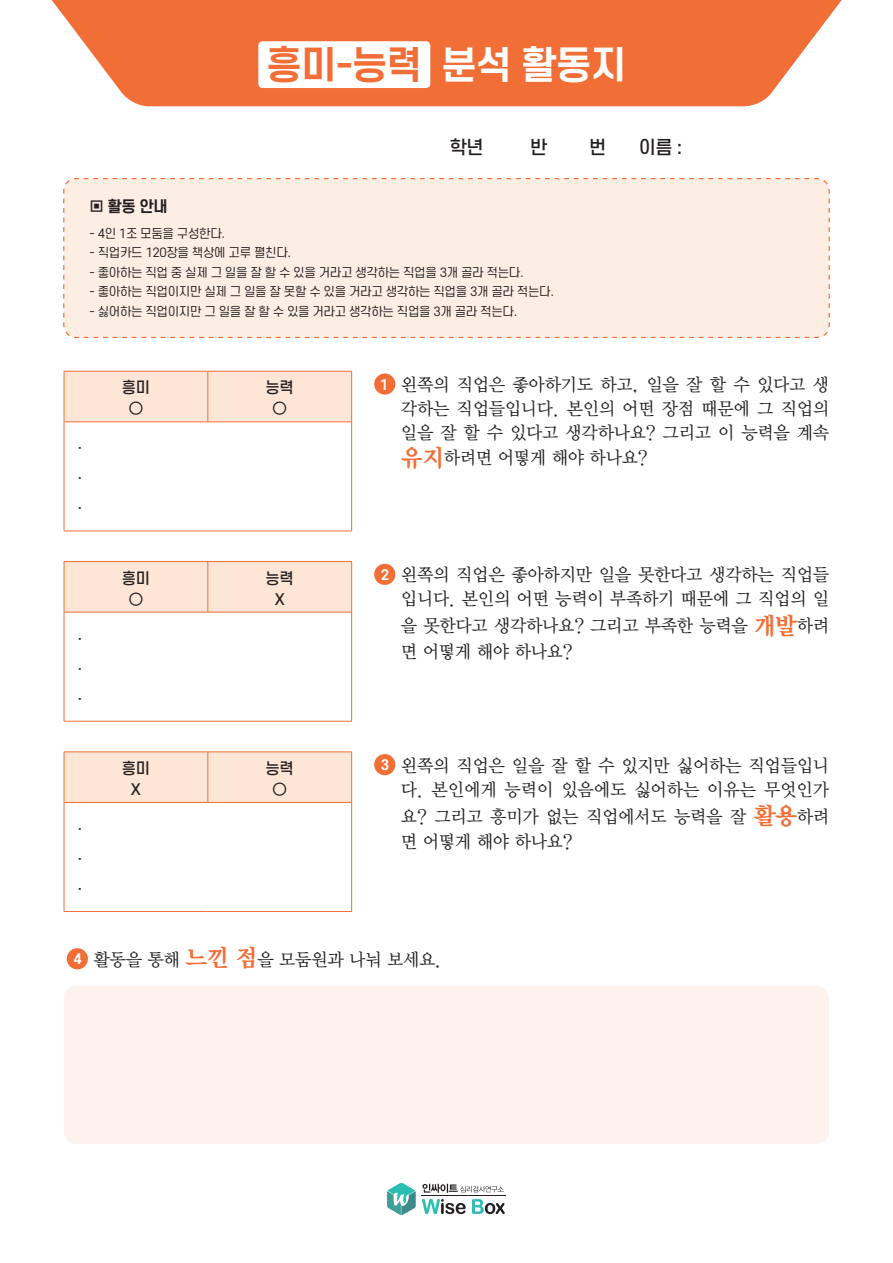
<style>
.page{position:relative;width:893px;height:1263px;background:#fff}
.page>*{position:absolute;margin:0;border:0;box-sizing:border-box;transform-origin:0 0}
.t1{font:700 37.5px "S Core Dream 6";letter-spacing:-.03em;color:#f26e37}
.t2{font:18px/24.5px "YDVY Mj O13";letter-spacing:-.02em;color:#231f20}
.t3{font:500 18px "S Core Dream 5";color:#231f20}
.t4{font:500 15px "S Core Dream 5";letter-spacing:-.03em;color:#231f20}
.t5{font:700 15px "S Core Dream 6";color:#231f20}
.t6{font:700 13.5px "S Core Dream 6";color:#fff}
.t7{font:12px "S Core Dream 4";letter-spacing:-.03em;color:#231f20}
.t8{font:700 12px "S Core Dream 6";color:#231f20}
.s1{color:#fff}
.s2{font-family:"YDVY Mj O15";font-size:24px;color:#f26e37}
</style>
<div class="page">
<div style="left:63px;top:178px;width:767px;height:161px;background:#fdeee3"></div>
<div style="left:64px;top:986px;width:765px;height:158px;background:#fdf3ec;border-radius:13px"></div>
<div style="left:374px;top:373px;width:21px;height:22px;background:#f26e37;border-radius:50%"></div>
<div style="left:374px;top:564px;width:21px;height:21px;background:#f26e37;border-radius:50%"></div>
<div style="left:374px;top:754px;width:21px;height:21px;background:#f26e37;border-radius:50%"></div>
<div style="left:67px;top:948px;width:21px;height:21px;background:#f26e37;border-radius:50%"></div>
<svg style="left:422px;top:1184px;width:82px;height:9px"></svg>
<svg style="left:422px;top:1199px;width:44px;height:15px"></svg>
<svg style="left:472px;top:1199px;width:33px;height:15px"></svg>
<svg style="left:387px;top:1182px;width:29px;height:33px"></svg>
<hr style="left:422px;top:1196px;width:84px;height:1px;background:#231f20">
<svg style="left:51px;top:0;width:791px;height:106px;background:#f37e4d"></svg>
<div style="left:258px;top:41px;width:172px;height:47px;background:#fff;border-radius:4px"></div>
<div style="left:65px;top:372px;width:286px;height:50px;background:#fee6d6"></div>
<hr style="left:64px;top:371px;width:144px;height:1px;background:#f26e37">
<hr style="left:208px;top:371px;width:144px;height:1px;background:#f26e37">
<hr style="left:64px;top:422px;width:144px;height:1px;background:#f26e37">
<hr style="left:208px;top:422px;width:143px;height:1px;background:#f26e37">
<hr style="left:64px;top:531px;width:144px;height:1px;background:#f26e37">
<hr style="left:208px;top:531px;width:144px;height:1px;background:#f26e37">
<hr style="left:64px;top:371px;width:1px;height:51px;background:#f26e37">
<hr style="left:208px;top:371px;width:1px;height:51px;background:#f26e37">
<hr style="left:351px;top:371px;width:1px;height:51px;background:#f26e37">
<hr style="left:64px;top:422px;width:1px;height:109px;background:#f26e37">
<hr style="left:351px;top:422px;width:1px;height:109px;background:#f26e37">
<div style="left:65px;top:562px;width:286px;height:50px;background:#fee6d6"></div>
<hr style="left:64px;top:561px;width:144px;height:1px;background:#f26e37">
<hr style="left:208px;top:561px;width:144px;height:1px;background:#f26e37">
<hr style="left:64px;top:612px;width:144px;height:1px;background:#f26e37">
<hr style="left:208px;top:612px;width:143px;height:1px;background:#f26e37">
<hr style="left:64px;top:721px;width:144px;height:1px;background:#f26e37">
<hr style="left:208px;top:721px;width:144px;height:1px;background:#f26e37">
<hr style="left:64px;top:562px;width:1px;height:50px;background:#f26e37">
<hr style="left:208px;top:562px;width:1px;height:50px;background:#f26e37">
<hr style="left:351px;top:562px;width:1px;height:50px;background:#f26e37">
<hr style="left:64px;top:612px;width:1px;height:109px;background:#f26e37">
<hr style="left:351px;top:612px;width:1px;height:109px;background:#f26e37">
<div style="left:65px;top:753px;width:286px;height:49px;background:#fee6d6"></div>
<hr style="left:64px;top:752px;width:144px;height:1px;background:#f26e37">
<hr style="left:208px;top:752px;width:144px;height:1px;background:#f26e37">
<hr style="left:64px;top:802px;width:144px;height:1px;background:#f26e37">
<hr style="left:208px;top:802px;width:143px;height:1px;background:#f26e37">
<hr style="left:64px;top:911px;width:144px;height:1px;background:#f26e37">
<hr style="left:208px;top:911px;width:144px;height:1px;background:#f26e37">
<hr style="left:64px;top:752px;width:1px;height:50px;background:#f26e37">
<hr style="left:208px;top:752px;width:1px;height:50px;background:#f26e37">
<hr style="left:351px;top:752px;width:1px;height:50px;background:#f26e37">
<hr style="left:64px;top:802px;width:1px;height:109px;background:#f26e37">
<hr style="left:351px;top:802px;width:1px;height:109px;background:#f26e37">
<p class="t1" style="left:266px;top:38px;width:362px">흥미-능력 <span class="s1">분석 활동지</span></p>
<p class="t3" style="left:450px;top:135px;width:36px">학년</p>
<p class="t3" style="left:530px;top:135px;width:19px">반</p>
<p class="t3" style="left:589px;top:135px;width:19px">번</p>
<p class="t3" style="left:639px;top:135px;width:45px">이름 :</p>
<p class="t5" style="left:90px;top:195px;width:80px">▣ 활동 안내</p>
<p class="t7" style="left:90px;top:225px;width:137px">- 4인 1조 모둠을 구성한다.</p>
<p class="t7" style="left:90px;top:244px;width:203px">- 직업카드 120장을 책상에 고루 펼친다.</p>
<p class="t7" style="left:90px;top:264px;width:435px">- 좋아하는 직업 중 실제 그 일을 잘 할 수 있을 거라고 생각하는 직업을 3개 골라 적는다.</p>
<p class="t7" style="left:90px;top:283px;width:466px">- 좋아하는 직업이지만 실제 그 일을 잘 못할 수 있을 거라고 생각하는 직업을 3개 골라 적는다.</p>
<p class="t7" style="left:90px;top:303px;width:429px">- 싫어하는 직업이지만 그 일을 잘 할 수 있을 거라고 생각하는 직업을 3개 골라 적는다.</p>
<p class="t8" style="left:78px;top:440px;width:6px">·</p>
<p class="t8" style="left:78px;top:470px;width:6px">·</p>
<p class="t8" style="left:78px;top:500px;width:6px">·</p>
<p class="t8" style="left:78px;top:630px;width:6px">·</p>
<p class="t8" style="left:78px;top:660px;width:6px">·</p>
<p class="t8" style="left:78px;top:690px;width:6px">·</p>
<p class="t4" style="left:122px;top:377px;width:30px">흥미</p>
<p class="t4" style="left:129px;top:398px;width:16px">○</p>
<p class="t4" style="left:122px;top:567px;width:30px">흥미</p>
<p class="t4" style="left:129px;top:588px;width:16px">○</p>
<p class="t4" style="left:266px;top:377px;width:30px">능력</p>
<p class="t4" style="left:273px;top:398px;width:16px">○</p>
<p class="t4" style="left:266px;top:567px;width:30px">능력</p>
<p class="t4" style="left:275px;top:588px;width:12px">X</p>
<p class="t6" style="left:380px;top:375px;width:10px">1</p>
<p class="t2" style="left:401px;top:371px;width:430px;text-align:justify">왼쪽의 직업은 좋아하기도 하고, 일을 잘 할 수 있다고 생 각하는 직업들입니다. 본인의 어떤 장점 때문에 그 직업의 일을 잘 할 수 있다고 생각하나요? 그리고 이 능력을 계속 <span class="s2">유지</span>하려면 어떻게 해야 하나요?</p>
<p class="t6" style="left:381px;top:565px;width:10px">2</p>
<p class="t2" style="left:401px;top:562px;width:430px;line-height:24px">왼쪽의 직업은 좋아하지만 일을 못한다고 생각하는 직업들 입니다. 본인의 어떤 능력이 부족하기 때문에 그 직업의 일</p>
<p class="t2" style="left:401px;top:612px;width:430px;line-height:25.5px">을 못한다고 생각하나요? 그리고 부족한 능력을 <span class="s2">개발</span>하려 면 어떻게 해야 하나요?</p>
<p class="t8" style="left:78px;top:821px;width:6px">·</p>
<p class="t8" style="left:78px;top:851px;width:6px">·</p>
<p class="t8" style="left:78px;top:881px;width:6px">·</p>
<p class="t4" style="left:122px;top:757px;width:30px">흥미</p>
<p class="t4" style="left:131px;top:778px;width:12px">X</p>
<p class="t4" style="left:266px;top:757px;width:30px">능력</p>
<p class="t4" style="left:273px;top:778px;width:16px">○</p>
<p class="t6" style="left:381px;top:755px;width:10px">3</p>
<p class="t2" style="left:401px;top:752px;width:430px;line-height:24px">왼쪽의 직업은 일을 잘 할 수 있지만 싫어하는 직업들입니 다. 본인에게 능력이 있음에도 싫어하는 이유는 무엇인가</p>
<p class="t2" style="left:401px;top:802px;width:430px;line-height:25.5px">요? 그리고 흥미가 없는 직업에서도 능력을 잘 <span class="s2">활용</span>하려 면 어떻게 해야 하나요?</p>
<p class="t6" style="left:73px;top:949px;width:10px">4</p>
<p class="t2" style="left:94px;top:946px;width:350px">활동을 통해 <span class="s2">느낀 점</span>을 모둠원과 나눠 보세요.</p>
</div>
